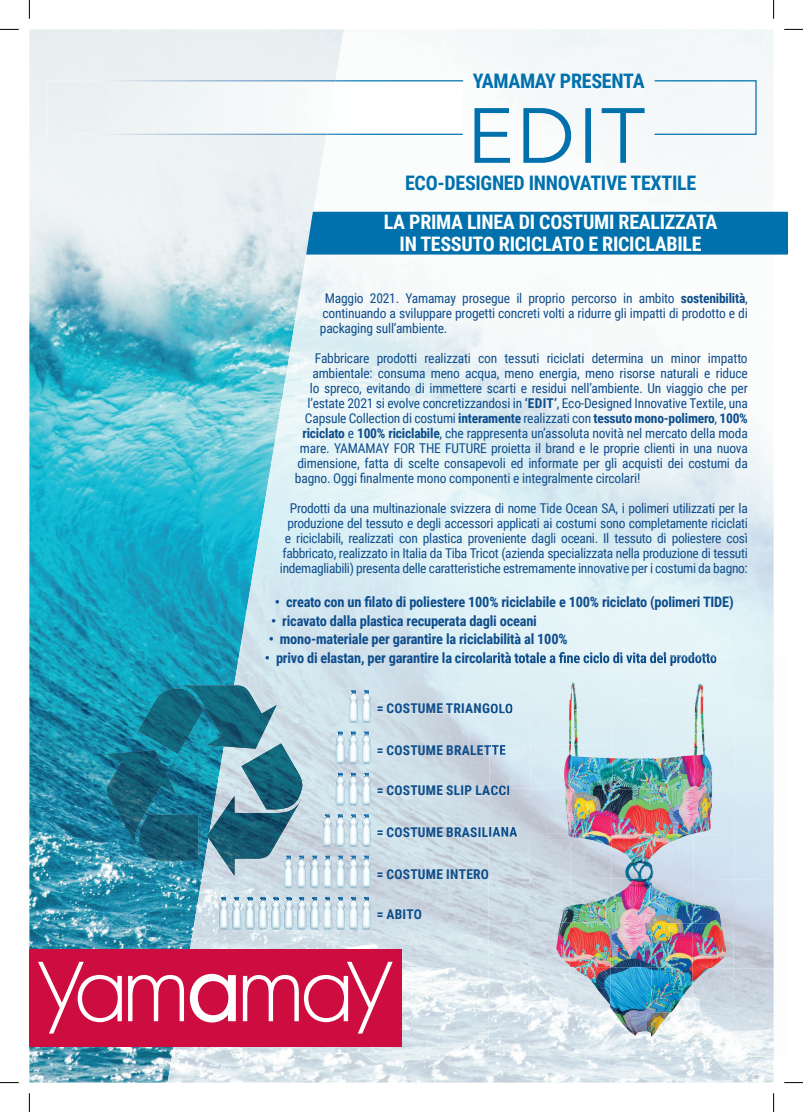
<style>
.page{position:relative;width:803px;height:1112px;background:#fff}
.page>*{position:absolute;margin:0;border:0;box-sizing:border-box;transform-origin:0 0}
.t1{font:700 20px/21.2px "Roboto Condensed";letter-spacing:-.015em;color:#fff;text-align:center}
.t2{font:700 20px "Roboto Condensed";letter-spacing:-.015em;color:#0071ad}
.t3{font:700 14.38px "Roboto Condensed";letter-spacing:-.015em;color:#0f4e8c}
.t4{font:13.5px/15px "Roboto Condensed";letter-spacing:-.015em;color:#0f4e8c;text-align:justify}
.t5{font:700 13.5px "Roboto Condensed";letter-spacing:.02em;color:#0f4e8c}
.s1{font-weight:700}
</style>
<div class="page">
<img style="left:29px;top:29px;width:268px;height:1053px">
<img style="left:297px;top:29px;width:433px;height:658px">
<img style="left:730px;top:29px;width:43px;height:627px">
<img style="left:253px;top:305px;width:45px;height:777px">
<img style="left:210px;top:566px;width:44px;height:516px">
<img style="left:297px;top:687px;width:216px;height:395px">
<img style="left:168px;top:875px;width:43px;height:207px">
<img style="left:513px;top:1056px;width:260px;height:26px">
<img style="left:266px;top:652px;width:450px;height:14px">
<img style="left:377px;top:868px;width:111px;height:10px">
<img style="left:377px;top:826px;width:112px;height:10px">
<img style="left:377px;top:785px;width:112px;height:10px">
<img style="left:377px;top:744px;width:112px;height:10px">
<img style="left:377px;top:703px;width:113px;height:10px">
<div style="left:29px;top:949px;width:372px;height:97px;background:#cd0d40"></div>
<svg style="left:38px;top:961px;width:355px;height:72px"></svg>
<div style="left:654px;top:80px;width:103px;height:55px;border:1px solid #0071ad"></div>
<svg style="left:474px;top:108px;width:170px;height:55px"></svg>
<img style="left:46px;top:80px;width:280px;height:55px">
<img style="left:326px;top:80px;width:137px;height:55px">
<div style="left:306px;top:212px;width:482px;height:42px;background:#0071ad"></div>
<svg style="left:106px;top:685px;width:197px;height:190px"></svg>
<img style="left:180px;top:685px;width:97px;height:63px">
<img style="left:138px;top:688px;width:65px;height:65px">
<img style="left:241px;top:743px;width:61px;height:66px">
<img style="left:106px;top:750px;width:70px;height:96px">
<img style="left:207px;top:795px;width:93px;height:80px">
<img style="left:139px;top:814px;width:59px;height:46px">
<img style="left:773px;top:657px;width:1px;height:399px">
<div style="left:490px;top:666px;width:205px;height:33px;background:#e1f1f6"></div>
<div style="left:695px;top:656px;width:78px;height:45px;background:#e2f2f7"></div>
<img style="left:490px;top:699px;width:246px;height:46px">
<img style="left:489px;top:743px;width:205px;height:45px">
<img style="left:694px;top:745px;width:79px;height:45px">
<img style="left:489px;top:788px;width:246px;height:46px">
<img style="left:489px;top:832px;width:205px;height:45px">
<div style="left:693px;top:834px;width:80px;height:45px;background:#d1e4f1"></div>
<img style="left:489px;top:877px;width:245px;height:46px">
<img style="left:489px;top:921px;width:204px;height:46px">
<img style="left:692px;top:923px;width:81px;height:44px">
<img style="left:489px;top:965px;width:122px;height:45px">
<img style="left:610px;top:967px;width:163px;height:45px">
<img style="left:489px;top:1010px;width:203px;height:46px">
<img style="left:692px;top:1012px;width:81px;height:44px">
<img style="left:490px;top:655px;width:226px;height:11px">
<img style="left:219px;top:899px;width:9px;height:26px">
<svg style="left:221px;top:896px;width:6px;height:5px"></svg>
<img style="left:246px;top:899px;width:8px;height:26px">
<svg style="left:248px;top:896px;width:5px;height:5px"></svg>
<img style="left:271px;top:899px;width:9px;height:26px">
<svg style="left:273px;top:896px;width:6px;height:5px"></svg>
<img style="left:297px;top:899px;width:9px;height:26px">
<svg style="left:299px;top:896px;width:6px;height:5px"></svg>
<img style="left:323px;top:899px;width:9px;height:26px">
<svg style="left:325px;top:896px;width:6px;height:5px"></svg>
<img style="left:349px;top:899px;width:9px;height:26px">
<svg style="left:351px;top:896px;width:6px;height:5px"></svg>
<img style="left:232px;top:899px;width:9px;height:26px">
<svg style="left:234px;top:896px;width:6px;height:5px"></svg>
<img style="left:258px;top:899px;width:9px;height:26px">
<svg style="left:261px;top:896px;width:5px;height:5px"></svg>
<img style="left:284px;top:899px;width:9px;height:26px">
<svg style="left:286px;top:896px;width:6px;height:5px"></svg>
<img style="left:310px;top:899px;width:9px;height:26px">
<svg style="left:312px;top:896px;width:6px;height:5px"></svg>
<img style="left:336px;top:899px;width:9px;height:26px">
<svg style="left:338px;top:896px;width:6px;height:5px"></svg>
<img style="left:362px;top:899px;width:9px;height:26px">
<svg style="left:219px;top:925px;width:152px;height:5px"></svg>
<svg style="left:364px;top:896px;width:6px;height:5px"></svg>
<img style="left:284px;top:858px;width:9px;height:25px">
<svg style="left:286px;top:855px;width:6px;height:4px"></svg>
<img style="left:310px;top:858px;width:9px;height:25px">
<svg style="left:312px;top:855px;width:6px;height:4px"></svg>
<img style="left:336px;top:858px;width:9px;height:25px">
<svg style="left:338px;top:855px;width:6px;height:4px"></svg>
<img style="left:362px;top:858px;width:9px;height:25px">
<svg style="left:364px;top:855px;width:6px;height:4px"></svg>
<img style="left:297px;top:858px;width:9px;height:25px">
<svg style="left:299px;top:855px;width:6px;height:4px"></svg>
<img style="left:323px;top:858px;width:9px;height:25px">
<svg style="left:325px;top:855px;width:6px;height:4px"></svg>
<img style="left:349px;top:858px;width:9px;height:25px">
<svg style="left:284px;top:883px;width:87px;height:5px"></svg>
<svg style="left:351px;top:855px;width:6px;height:4px"></svg>
<img style="left:323px;top:817px;width:9px;height:25px">
<svg style="left:325px;top:813px;width:5px;height:5px"></svg>
<img style="left:349px;top:817px;width:9px;height:25px">
<svg style="left:351px;top:813px;width:6px;height:5px"></svg>
<img style="left:336px;top:817px;width:9px;height:25px">
<svg style="left:338px;top:813px;width:5px;height:5px"></svg>
<img style="left:362px;top:817px;width:9px;height:25px">
<svg style="left:323px;top:842px;width:48px;height:5px"></svg>
<svg style="left:364px;top:813px;width:6px;height:5px"></svg>
<img style="left:336px;top:775px;width:9px;height:26px">
<svg style="left:338px;top:772px;width:5px;height:5px"></svg>
<img style="left:362px;top:775px;width:9px;height:26px">
<svg style="left:364px;top:772px;width:6px;height:5px"></svg>
<img style="left:349px;top:775px;width:9px;height:26px">
<svg style="left:336px;top:801px;width:35px;height:5px"></svg>
<svg style="left:351px;top:772px;width:5px;height:5px"></svg>
<img style="left:336px;top:734px;width:9px;height:25px">
<svg style="left:338px;top:731px;width:5px;height:4px"></svg>
<img style="left:362px;top:734px;width:9px;height:25px">
<svg style="left:364px;top:731px;width:6px;height:4px"></svg>
<img style="left:349px;top:734px;width:9px;height:25px">
<svg style="left:336px;top:759px;width:35px;height:5px"></svg>
<svg style="left:351px;top:731px;width:5px;height:4px"></svg>
<img style="left:349px;top:693px;width:9px;height:25px">
<svg style="left:351px;top:689px;width:6px;height:5px"></svg>
<img style="left:362px;top:693px;width:9px;height:25px">
<svg style="left:349px;top:718px;width:22px;height:5px"></svg>
<svg style="left:364px;top:689px;width:6px;height:5px"></svg>
<svg style="left:0;top:29px;width:19px;height:1px"></svg>
<svg style="left:784px;top:29px;width:19px;height:1px"></svg>
<svg style="left:0;top:1082px;width:19px;height:1px"></svg>
<svg style="left:784px;top:1082px;width:19px;height:1px"></svg>
<svg style="left:29px;top:0;width:1px;height:19px"></svg>
<svg style="left:29px;top:1093px;width:1px;height:18px"></svg>
<svg style="left:773px;top:0;width:1px;height:19px"></svg>
<svg style="left:773px;top:1093px;width:1px;height:18px"></svg>
<h1 class="t2" style="left:473px;top:66px;width:173px">YAMAMAY PRESENTA</h1>
<h1 class="t2" style="left:405px;top:169px;width:293px">ECO-DESIGNED INNOVATIVE TEXTILE</h1>
<h1 class="t1" style="left:384px;top:211px;width:335px">LA PRIMA LINEA DI COSTUMI REALIZZATA<br>IN TESSUTO RICICLATO E RICICLABILE</h1>
<p class="t4" style="left:320px;top:290px;width:429px;text-indent:5px">Maggio 2021. Yamamay prosegue il proprio percorso in ambito <span class="s1">sostenibilità</span>, continuando a sviluppare progetti concreti volti a ridurre gli impatti di prodotto e di packaging sull’ambiente.</p>
<p class="t4" style="left:315px;top:350px;width:434px">Fabbricare prodotti realizzati con tessuti riciclati determina un minor impatto</p>
<p class="t4" style="left:312px;top:365px;width:437px">ambientale: consuma meno acqua, meno energia, meno risorse naturali e riduce</p>
<p class="t4" style="left:310px;top:380px;width:439px">lo spreco, evitando di immettere scarti e residui nell’ambiente. Un viaggio che per</p>
<p class="t4" style="left:307px;top:395px;width:442px">l’estate 2021 si evolve concretizzandosi in <span class="s1">‘EDIT’</span>, Eco-Designed Innovative Textile, una</p>
<p class="t4" style="left:305px;top:410px;width:444px">Capsule Collection di costumi <span class="s1">interamente</span> realizzati con <span class="s1">tessuto mono-polimero</span>, <span class="s1">100%</span></p>
<p class="t4" style="left:302px;top:425px;width:447px"><span class="s1">riciclato</span> e <span class="s1">100% riciclabile</span>, che rappresenta un’assoluta novità nel mercato della moda</p>
<p class="t4" style="left:300px;top:440px;width:449px">mare. YAMAMAY FOR THE FUTURE proietta il brand e le proprie clienti in una nuova</p>
<p class="t4" style="left:297px;top:455px;width:452px">dimensione, fatta di scelte consapevoli ed informate per gli acquisti dei costumi da</p>
<p class="t4" style="left:295px;top:470px;width:347px">bagno. Oggi finalmente mono componenti e integralmente circolari!</p>
<p class="t4" style="left:280px;top:500px;width:469px;text-align:right">Prodotti da una multinazionale svizzera di nome Tide Ocean SA, i polimeri utilizzati per la produzione del tessuto e degli accessori applicati ai costumi sono completamente riciclati e riciclabili, realizzati con plastica proveniente dagli oceani. Il tessuto di poliestere così fabbricato, realizzato in Italia da Tiba Tricot (azienda specializzata nella produzione di tessuti indemagliabili) presenta delle caratteristiche estremamente innovative per i costumi da bagno:</p>
<p class="t3" style="left:275px;top:591px;width:460px">• creato con un filato di poliestere 100% riciclabile e 100% riciclato (polimeri TIDE)</p>
<p class="t3" style="left:271px;top:610px;width:267px">• ricavato dalla plastica recuperata dagli oceani</p>
<p class="t3" style="left:269px;top:629px;width:300px">• mono-materiale per garantire la riciclabilità al 100%</p>
<p class="t3" style="left:265px;top:647px;width:454px">• privo di elastan, per garantire la circolarità totale a fine ciclo di vita del prodotto</p>
<p class="t5" style="left:377px;top:699px;width:138px">= COSTUME TRIANGOLO</p>
<p class="t5" style="left:377px;top:740px;width:131px">= COSTUME BRALETTE</p>
<p class="t5" style="left:377px;top:780px;width:135px">= COSTUME SLIP LACCI</p>
<p class="t5" style="left:377px;top:822px;width:142px">= COSTUME BRASILIANA</p>
<p class="t5" style="left:377px;top:864px;width:114px">= COSTUME INTERO</p>
<p class="t5" style="left:377px;top:904px;width:47px">= ABITO</p>
</div>
